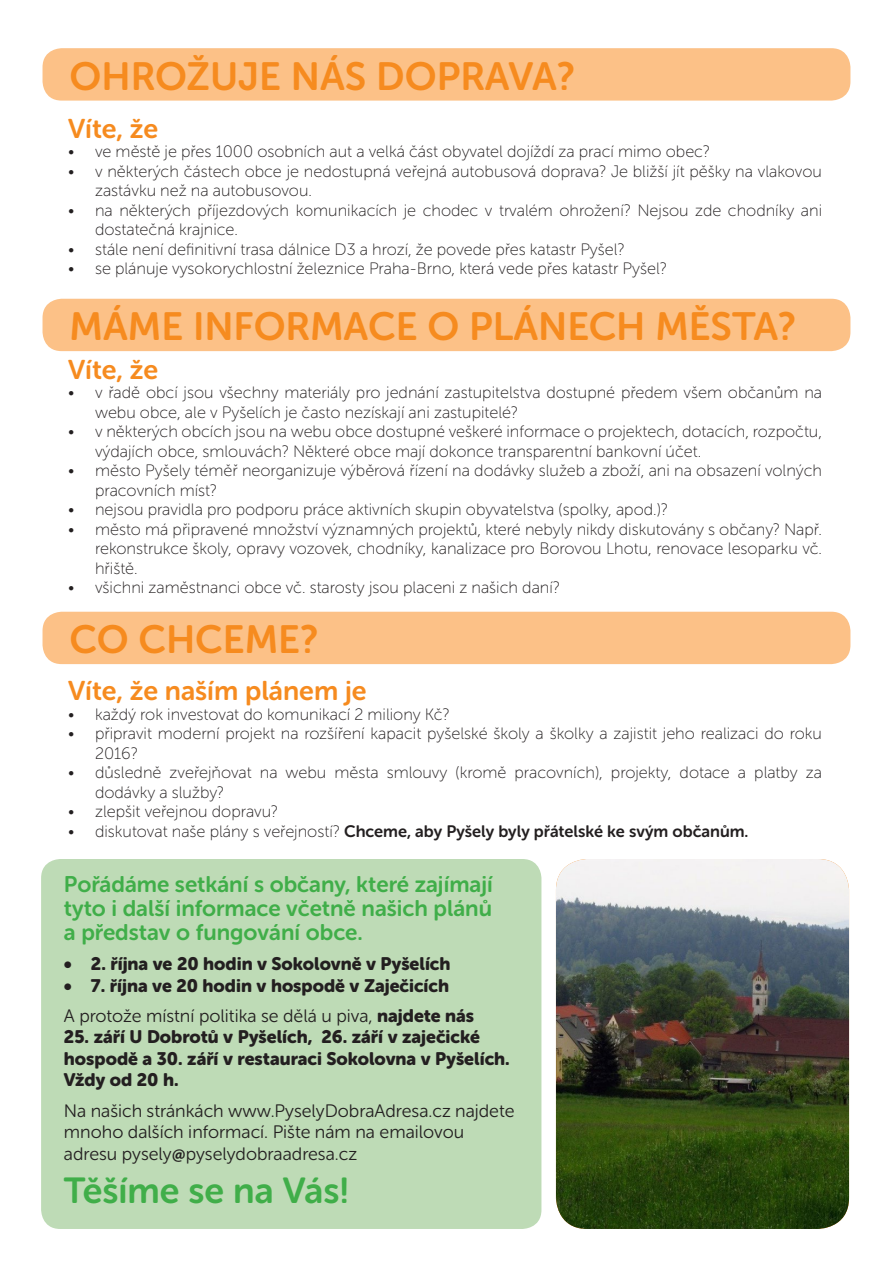
<style>
.page{position:relative;width:893px;height:1263px;background:#fff}
.page>*{position:absolute;margin:0;border:0;box-sizing:border-box;transform-origin:0 0}
.t1{font:39.15px "Museo Sans Rounded 700";color:#f68b1f}
.t2{font:36px "Museo Sans Rounded 700";color:#40ae49}
.t3{font:27px "Museo Sans Rounded 700";color:#f68b1f}
.t4{font:22.5px/24px "Museo Sans Rounded 700";color:#40ae49;text-align:justify}
.t5{font:18px/21.6px "Museo Sans Rounded 900";color:#231f20}
.t6{font:18px/21.6px "Museo Sans Rounded 300";color:#231f20}
.t7{font:16.5px/19.5px "Museo Sans Rounded 100";color:#231f20}
.t8{font:16.5px "Museo Sans Rounded 700";color:#231f20}
.s1{font-family:"Museo Sans Rounded 100"}
.s2{font-family:"Museo Sans Rounded 900"}
.s3{font-family:"Myriad Pro";font-weight:700}
</style>
<div class="page">
<div style="left:43px;top:48px;width:807px;height:53px;background:#fcc187;border-radius:19px"></div>
<div style="left:43px;top:299px;width:807px;height:52px;background:#fcc187;border-radius:19px"></div>
<div style="left:43px;top:612px;width:807px;height:52px;background:#fcc187;border-radius:19px"></div>
<div style="left:41px;top:859px;width:500px;height:370px;background:#bedbb6;border-radius:19px"></div>
<img style="left:556px;top:859px;width:293px;height:370px">
<p class="t1" style="left:70px;top:54px;width:507px">OHROŽUJE NÁS DOPRAVA?</p>
<p class="t3" style="left:68px;top:114px;width:92px">Víte, že</p>
<p class="t7" style="left:68px;top:142px;width:643px">• ve městě je přes 1000 osobních aut a velká část obyvatel dojíždí za prací mimo obec?</p>
<p class="t7" style="left:95px;top:162px;width:728px;text-indent:-27px">• v některých částech obce je nedostupná veřejná autobusová doprava? Je bližší jít pěšky na vlakovou zastávku než na autobusovou.</p>
<p class="t7" style="left:95px;top:201px;width:729px;text-indent:-27px">• na některých příjezdových komunikacích je chodec v trvalém ohrožení? Nejsou zde chodníky ani dostatečná krajnice.</p>
<p class="t7" style="left:68px;top:240px;width:558px">• stále není definitivní trasa dálnice D3 a hrozí, že povede přes katastr Pyšel?</p>
<p class="t7" style="left:68px;top:259px;width:600px">• se plánuje vysokorychlostní železnice Praha-Brno, která vede přes katastr Pyšel?</p>
<p class="t1" style="left:70px;top:305px;width:728px">MÁME INFORMACE O PLÁNECH MĚSTA?</p>
<p class="t3" style="left:68px;top:355px;width:92px">Víte, že</p>
<p class="t7" style="left:95px;top:383px;width:729px;text-indent:-27px">• v řadě obcí jsou všechny materiály pro jednání zastupitelstva dostupné předem všem občanům na webu obce, ale v Pyšelích je často nezískají ani zastupitelé?</p>
<p class="t7" style="left:95px;top:422px;width:729px;text-indent:-27px">• v některých obcích jsou na webu obce dostupné veškeré informace o projektech, dotacích, rozpočtu, výdajích obce, smlouvách? Některé obce mají dokonce transparentní bankovní účet.</p>
<p class="t7" style="left:95px;top:461px;width:729px;text-indent:-27px">• město Pyšely téměř neorganizuje výběrová řízení na dodávky služeb a zboží, ani na obsazení volných pracovních míst?</p>
<p class="t7" style="left:68px;top:500px;width:601px">• nejsou pravidla pro podporu práce aktivních skupin obyvatelstva (spolky, apod.)?</p>
<p class="t7" style="left:95px;top:520px;width:729px;text-align:justify;text-indent:-27px">• město má připravené množství významných projektů, které nebyly nikdy diskutovány s občany? Např. rekonstrukce školy, opravy vozovek, chodníky, kanalizace pro Borovou Lhotu, renovace lesoparku vč. hřiště.</p>
<p class="t7" style="left:68px;top:578px;width:493px">• všichni zaměstnanci obce vč. starosty jsou placeni z našich daní?</p>
<p class="t1" style="left:70px;top:618px;width:250px">CO CHCEME?</p>
<p class="t3" style="left:68px;top:676px;width:300px">Víte, že naším plánem je</p>
<p class="t7" style="left:68px;top:705px;width:383px">• každý rok investovat do komunikací 2 miliony Kč?</p>
<p class="t7" style="left:95px;top:724px;width:728px;text-indent:-27px">• připravit moderní projekt na rozšíření kapacit pyšelské školy a školky a zajistit jeho realizaci do roku<br>2016?</p>
<p class="t7" style="left:95px;top:763px;width:729px;text-indent:-27px">• důsledně zveřejňovat na webu města smlouvy (kromě pracovních), projekty, dotace a platby za dodávky a služby?</p>
<p class="t7" style="left:68px;top:802px;width:212px">• zlepšit veřejnou dopravu?</p>
<p class="t8" style="left:68px;top:822px;width:682px"><span class="s1">• diskutovat naše plány s veřejností?</span> Chceme, aby Pyšely byly přátelské ke svým občanům.</p>
<p class="t4" style="left:64px;top:872px;width:430px">Pořádáme setkání s občany, které zajímají tyto i další informace včetně našich plánů a představ o fungování obce.</p>
<p class="t5" style="left:64px;top:953px;width:388px">• 2. října ve 20 hodin v Sokolovně v Pyšelích</p>
<p class="t5" style="left:64px;top:974px;width:387px">• 7. října ve 20 hodin v hospodě v Zaječicích</p>
<p class="t6" style="left:64px;top:1005px;width:412px">A protože místní politika se dělá u piva, <span class="s2">najdete nás</span></p>
<p class="t5" style="left:64px;top:1026px;width:447px">25. září U Dobrotů v Pyšelích, 26. září v zaječické hospodě a 30. září v restauraci Sokolovna v Pyšelích.<br>Vždy od 20 h.</p>
<p class="t6" style="left:64px;top:1100px;width:452px">Na našich stránkách www.PyselyDobraAdresa.cz najdete mnoho dalších informací. Pište nám na emailovou adresu pysely<span class="s3">@</span>pyselydobraadresa.cz</p>
<p class="t2" style="left:64px;top:1170px;width:287px">Těšíme se na Vás!</p>
</div>
